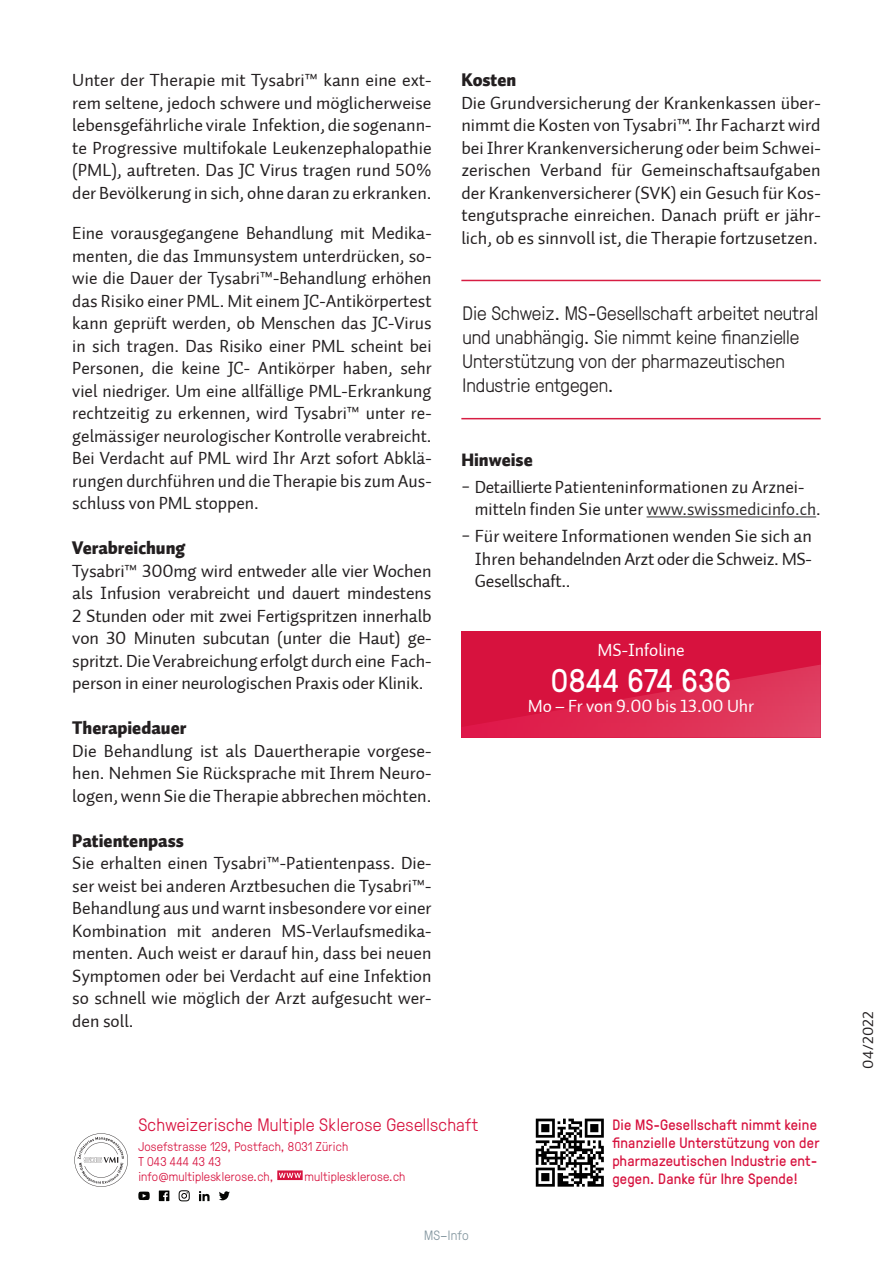
<style>
.page{position:relative;width:893px;height:1263px;background:#fff}
.page>*{position:absolute;margin:0;border:0;box-sizing:border-box;transform-origin:0 0}
.t1{font:32.7px "GT Pressura";letter-spacing:.02em;color:#fff}
.t2{font:300 19.5px/24px "GT Pressura";color:#231f20}
.t3{font:18px/22.5px "Auto 2 Regular LF";color:#231f20;text-align:justify}
.t4{font:18px "Auto 2 Black LF";color:#231f20}
.t5{font:300 18px "GT Pressura";letter-spacing:.015em;color:#d7123e}
.t6{font:18px "Auto 2 Regular LF";letter-spacing:-.005em;color:#fff}
.t7{font:15px/18px "GT Pressura";letter-spacing:.015em;color:#d7123e}
.t8{font:15px "Auto 2 Regular LF";letter-spacing:.015em;color:#231f20}
.t9{font:300 13.5px "GT Pressura";letter-spacing:.015em;color:#83969f}
.t10{font:300 12.75px/15px "GT Pressura";letter-spacing:.015em;color:#d7123e}
.s1{color:#312f30}
</style>
<div class="page">
<svg style="left:277px;top:1170px;width:26px;height:10px"></svg>
<svg style="left:219px;top:1191px;width:11px;height:9px"></svg>
<svg style="left:199px;top:1191px;width:11px;height:10px"></svg>
<svg style="left:159px;top:1190px;width:10px;height:11px"></svg>
<svg style="left:179px;top:1190px;width:11px;height:11px"></svg>
<svg style="left:138px;top:1191px;width:12px;height:9px"></svg>
<svg style="left:74px;top:1133px;width:54px;height:54px"></svg>
<div style="left:461px;top:631px;width:360px;height:106px;background:#d7123e"></div>
<svg style="left:462px;top:665px;width:359px;height:72px"></svg>
<svg style="left:536px;top:1118px;width:68px;height:69px"></svg>
<hr style="left:461px;top:280px;width:360px;height:1px;background:#d71d43">
<hr style="left:461px;top:418px;width:360px;height:1px;background:#d71d43">
<hr style="left:647px;top:517px;width:169px;height:1px;background:#312f30">
<p class="t3" style="left:72px;top:69px;width:361px">Unter der Therapie mit Tysabri™ kann eine ext&shy;rem seltene, jedoch schwere und möglicherweise lebensgefährliche virale Infektion, die sogenann&shy;te Progressive multifokale Leukenzephalopathie (PML), auftreten. Das JC Virus tragen rund 50% der Bevölkerung in sich, ohne daran zu erkranken.</p>
<p class="t3" style="left:72px;top:222px;width:361px">Eine vorausgegangene Behandlung mit Medika&shy;menten, die das Immunsystem unterdrücken, so&shy;wie die Dauer der Tysabri™-Behandlung erhöhen das Risiko einer PML. Mit einem JC-Antikörpertest kann geprüft werden, ob Menschen das JC-Virus in sich tragen. Das Risiko einer PML scheint bei Personen, die keine JC- Antikörper haben, sehr viel niedriger. Um eine allfällige PML-Erkrankung rechtzeitig zu erkennen, wird Tysabri™ unter re&shy;gelmässiger neurologischer Kontrolle verabreicht.<br>Bei Verdacht auf PML wird Ihr Arzt sofort Abklä&shy;rungen durchführen und die Therapie bis zum Aus&shy;schluss von PML stoppen.</p>
<p class="t4" style="left:72px;top:536px;width:115px">Verabreichung</p>
<p class="t3" style="left:72px;top:560px;width:361px">Tysabri™ 300mg wird entweder alle vier Wochen als Infusion verabreicht und dauert mindestens 2 Stunden oder mit zwei Fertigspritzen innerhalb von 30 Minuten subcutan (unter die Haut) ge&shy;spritzt. Die Verabreichung erfolgt durch eine Fach&shy;person in einer neurologischen Praxis oder Klinik.</p>
<p class="t4" style="left:72px;top:716px;width:115px">Therapiedauer</p>
<p class="t3" style="left:72px;top:740px;width:361px">Die Behandlung ist als Dauertherapie vorgese&shy;hen. Nehmen Sie Rücksprache mit Ihrem Neuro&shy;logen, wenn Sie die Therapie abbrechen möchten.</p>
<p class="t4" style="left:72px;top:829px;width:113px">Patientenpass</p>
<p class="t3" style="left:72px;top:852px;width:361px">Sie erhalten einen Tysabri™-Patientenpass. Die&shy;ser weist bei anderen Arztbesuchen die Tysabri™- Behandlung aus und warnt insbesondere vor einer Kombination mit anderen MS-Verlaufsmedika&shy;menten. Auch weist er darauf hin, dass bei neuen Symptomen oder bei Verdacht auf eine Infektion so schnell wie möglich der Arzt aufgesucht wer&shy;den soll.</p>
<p class="t4" style="left:461px;top:68px;width:56px">Kosten</p>
<p class="t3" style="left:461px;top:92px;width:361px">Die Grundversicherung der Krankenkassen über&shy;nimmt die Kosten von Tysabri™. Ihr Facharzt wird bei Ihrer Krankenversicherung oder beim Schwei&shy;zerischen Verband für Gemeinschaftsaufgaben der Krankenversicherer (SVK) ein Gesuch für Kos&shy;tengutsprache einreichen. Danach prüft er jähr&shy;lich, ob es sinnvoll ist, die Therapie fortzusetzen.</p>
<p class="t2" style="left:463px;top:300px;width:357px">Die Schweiz. MS-Gesellschaft arbeitet neutral und unabhängig. Sie nimmt keine finanzielle Unterstützung von der pharmazeutischen Industrie entgegen.</p>
<p class="t4" style="left:461px;top:448px;width:73px">Hinweise</p>
<p class="t3" style="left:475px;top:476px;width:347px;text-indent:-14px">− Detaillierte Patienteninformationen zu Arznei&shy;mitteln finden Sie unter <span class="s1">www.swissmedicinfo.ch</span>.</p>
<p class="t3" style="left:475px;top:525px;width:338px;text-indent:-14px">− Für weitere Informationen wenden Sie sich an Ihren behandelnden Arzt oder die Schweiz. MS-Gesellschaft..</p>
<p class="t6" style="left:598px;top:639px;width:89px">MS-Infoline</p>
<p class="t1" style="left:551px;top:657px;width:181px">0844 674 636</p>
<p class="t6" style="left:528px;top:695px;width:228px">Mo – Fr von 9.00 bis 13.00 Uhr</p>
<p class="t5" style="left:138px;top:1112px;width:341px">Schweizerische Multiple Sklerose Gesellschaft</p>
<p class="t10" style="left:138px;top:1138px;width:211px">Josefstrasse 129, Postfach, 8031 Zürich<br>T 043 444 43 43 info@multiplesklerose.ch,</p>
<p class="t10" style="left:305px;top:1168px;width:102px">multiplesklerose.ch</p>
<p class="t9" style="left:424px;top:1226px;width:46px">MS–Info</p>
<p class="t7" style="left:612px;top:1115px;width:209px">Die MS-Gesellschaft nimmt keine finanzielle Unterstützung von der pharmazeutischen Industrie ent&shy;gegen. Danke für Ihre Spende!</p>
<p class="t8" style="left:859px;top:1068px;width:59px;rotate:-90deg">04/2022</p>
</div>
